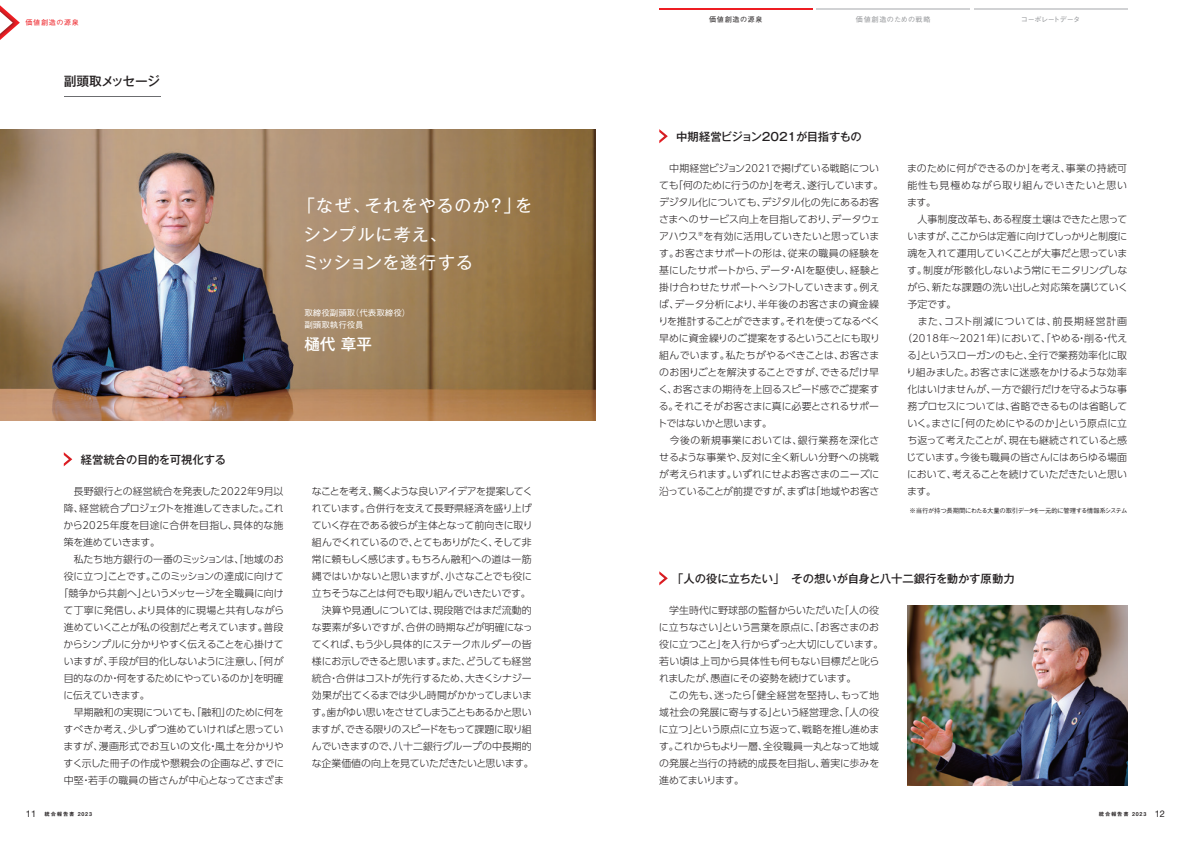
<style>
.page{position:relative;width:1191px;height:842px;background:#fff}
.page>*{position:absolute;margin:0;border:0;box-sizing:border-box;transform-origin:0 0}
.t1{font:17px/28.4px "Gothic MB101 Pr 5";letter-spacing:.055em;color:#fff}
.t2{font:500 15.6px "Gothic MB101 Pr 5";color:#fff}
.t3{font:500 12.8px "Gothic MB101 Pr 5";letter-spacing:-.05em;color:#231f20}
.t4{font:500 11.3px "Gothic MB101 Pr 5";letter-spacing:-.01em;color:#231f20}
.t5{font:300 9.9px/17px "UD Shin Go Pro";letter-spacing:-.015em;color:#231f20}
.t6{font:300 9.9px "UD Shin Go Pro";letter-spacing:.01em;color:#231f20}
.t7{font:300 9.9px "UD Shin Go Pro";letter-spacing:.015em;color:#231f20}
.t8{font:300 9.9px "UD Shin Go Pro";letter-spacing:-.035em;color:#231f20}
.t9{font:300 9.9px "UD Shin Go Pro";letter-spacing:.025em;color:#231f20}
.t10{font:300 9.9px "UD Shin Go Pro";letter-spacing:-.04em;color:#231f20}
.t11{font:300 9.9px "UD Shin Go Pro";letter-spacing:-.045em;color:#231f20}
.t12{font:300 9.9px "UD Shin Go Pro";letter-spacing:.02em;color:#231f20}
.t13{font:300 9.9px "UD Shin Go Pro";letter-spacing:.005em;color:#231f20}
.t14{font:300 9.9px "UD Shin Go Pro";letter-spacing:.075em;color:#231f20}
.t15{font:300 9.9px "UD Shin Go Pro";letter-spacing:.07em;color:#231f20}
.t16{font:500 8.5px/12.8px "Gothic BBB Pr 5";color:#fff}
.t17{font:500 7.1px "Gothic BBB Pr 5";letter-spacing:.07em;color:#939598}
.t18{font:500 7.1px "Gothic BBB Pr 5";letter-spacing:-.05em;color:#939598}
.t19{font:500 7.1px "Gothic BBB Pr 5";letter-spacing:.1em;color:#ee1d23}
.t20{font:500 7.1px "Gothic BBB Pr 5";letter-spacing:.1em;color:#231f20}
.t21{font:500 6.4px "Gothic BBB Pr 5";letter-spacing:-.06em;color:#231f20}
.t22{font:5.3px "Midashi Go Pr 5 MB31";letter-spacing:.15em;color:#231f20}
.s1{font-family:"Helvetica Neue LT Std";font-size:9.2px}
</style>
<div class="page">
<img style="left:0;top:129px;width:595px;height:291px">
<hr style="left:64px;top:96px;width:96px;height:1px;background:#6c6d70">
<svg style="left:659px;top:571px;width:9px;height:14px"></svg>
<svg style="left:64px;top:452px;width:8px;height:14px"></svg>
<svg style="left:659px;top:129px;width:9px;height:14px"></svg>
<img style="left:907px;top:605px;width:220px;height:180px">
<hr style="left:974px;top:9px;width:153px;height:1px;background:#d1d2d4">
<hr style="left:659px;top:9px;width:153px;height:1px;background:#ee1d23">
<hr style="left:816px;top:9px;width:153px;height:1px;background:#d1d2d4">
<svg style="left:0;top:5px;width:20px;height:35px"></svg>
<p class="t19" style="left:26px;top:17px;width:55px">価値創造の源泉</p>
<p class="t3" style="left:64px;top:71px;width:98px">副頭取メッセージ</p>
<h1 class="t1" style="left:298px;top:190px;width:235px">「なぜ、それをやるのか？」をシンプルに考え、<br>ミッションを遂行する</h1>
<p class="t16" style="left:304px;top:305px;width:108px">取締役副頭取（代表取締役）副頭取執行役員</p>
<h2 class="t2" style="left:304px;top:331px;width:69px">樋代 章平</h2>
<p class="t4" style="left:81px;top:450px;width:147px">経営統合の目的を可視化する</p>
<p class="t6" style="left:64px;top:483px;width:221px">　長野銀行との経営統合を発表した2022年9月以</p>
<p class="t10" style="left:64px;top:500px;width:222px">降、経営統合プロジェクトを推進してきました。これ</p>
<p class="t7" style="left:64px;top:517px;width:221px">から2025年度を目途に合併を目指し、具体的な施</p>
<p class="t5" style="left:64px;top:533px;width:103px">策を進めていきます。　</p>
<p class="t5" style="left:64px;top:550px;width:221px">　私たち地方銀行の一番のミッションは、「地域のお</p>
<p class="t5" style="left:64px;top:567px;width:221px">役に立つ」ことです。このミッションの達成に向けて</p>
<p class="t5" style="left:58px;top:584px;width:227px">「競争から共創へ」というメッセージを全職員に向け</p>
<p class="t5" style="left:64px;top:601px;width:222px">て丁寧に発信し、より具体的に現場と共有しながら</p>
<p class="t5" style="left:64px;top:618px;width:221px">進めていくことが私の役割だと考えています。普段</p>
<p class="t8" style="left:64px;top:636px;width:222px">からシンプルに分かりやすく伝えることを心掛けて</p>
<p class="t5" style="left:64px;top:652px;width:221px">いますが、手段が目的化しないように注意し、「何が</p>
<p class="t5" style="left:64px;top:669px;width:221px">目的なのか・何をするためにやっているのか」を明確</p>
<p class="t8" style="left:63px;top:687px;width:88px">に伝えていきます。</p>
<p class="t5" style="left:64px;top:703px;width:221px">　早期融和の実現についても、「融和」のために何を</p>
<p class="t5" style="left:64px;top:720px;width:221px">すべきか考え、少しずつ進めていければと思ってい</p>
<p class="t12" style="left:63px;top:738px;width:222px">ますが、漫画形式でお互いの文化・風土を分かりや</p>
<p class="t6" style="left:64px;top:755px;width:222px">すく示した冊子の作成や懇親会の企画など、すでに</p>
<p class="t6" style="left:64px;top:772px;width:222px">中堅・若手の職員の皆さんが中心となってさまざま</p>
<p class="t5" style="left:311px;top:482px;width:224px">なことを考え、驚くような良いアイデアを提案してくれています。合併行を支えて長野県経済を盛り上げていく存在である彼らが主体となって前向きに取り組んでくれているので、とてもありがたく、そして非常に頼もしく感じます。もちろん融和への道は一筋縄ではいかないと思いますが、小さなことでも役に立ちそうなことは何でも取り組んでいきたいです。　決算や見通しについては、現段階ではまだ流動的な要素が多いですが、合併の時期などが明確になってくれば、もう少し具体的にステークホルダーの皆様にお示しできると思います。また、どうしても経営統合・合併はコストが先行するため、大きくシナジー効果が出てくるまでは少し時間がかかってしまいます。歯がゆい思いをさせてしまうこともあるかと思いますが、できる限りのスピードをもって課題に取り組んでいきますので、八十二銀行グループの中長期的な企業価値の向上を見ていただきたいと思います。</p>
<p class="t20" style="left:709px;top:13px;width:55px">価値創造の源泉</p>
<p class="t17" style="left:856px;top:13px;width:76px">価値創造のための戦略</p>
<p class="t18" style="left:1021px;top:13px;width:61px">コーポレートデータ</p>
<p class="t4" style="left:676px;top:127px;width:187px">中期経営ビジョン2021が目指すもの</p>
<p class="t5" style="left:657px;top:159px;width:227px">　中期経営ビジョン2021で掲げている戦略についても「何のために行うのか」を考え、遂行しています。デジタル化についても、デジタル化の先にあるお客さまへのサービス向上を目指しており、データウェアハウス<sup>※</sup>を有効に活用していきたいと思っています。お客さまサポートの形は、従来の職員の経験を基にしたサポートから、データ・AIを駆使し、経験と掛け合わせたサポートへシフトしていきます。例えば、データ分析により、半年後のお客さまの資金繰りを推計することができます。それを使ってなるべく早めに資金繰りのご提案をするということにも取り組んでいます。私たちがやるべきことは、お客さまのお困りごとを解決することですが、できるだけ早く、お客さまの期待を上回るスピード感でご提案する。それこそがお客さまに真に必要とされるサポートではないかと思います。<br>　今後の新規事業においては、銀行業務を深化させるような事業や、反対に全く新しい分野への挑戦が考えられます。いずれにせよお客さまのニーズに沿っていることが前提ですが、まずは「地域やお客さ</p>
<p class="t7" style="left:907px;top:160px;width:222px">まのために何ができるのか」を考え、事業の持続可</p>
<p class="t15" style="left:907px;top:177px;width:221px">能性も見極めながら取り組んでいきたいと思い</p>
<p class="t5" style="left:907px;top:193px;width:31px">ます。</p>
<p class="t5" style="left:907px;top:210px;width:221px">　人事制度改革も、ある程度土壌はできたと思って</p>
<p class="t11" style="left:907px;top:228px;width:222px">いますが、ここからは定着に向けてしっかりと制度に</p>
<p class="t5" style="left:907px;top:244px;width:222px">魂を入れて運用していくことが大事だと思っていま</p>
<p class="t5" style="left:907px;top:261px;width:221px">す。制度が形骸化しないよう常にモニタリングしな</p>
<p class="t13" style="left:907px;top:279px;width:222px">がら、新たな課題の洗い出しと対応策を講じていく</p>
<p class="t5" style="left:907px;top:295px;width:50px">予定です。</p>
<p class="t14" style="left:907px;top:313px;width:221px">　また、コスト削減については、前長期経営計画</p>
<p class="t9" style="left:902px;top:330px;width:227px">（2018年～2021年）において、「やめる・削る・代え</p>
<p class="t5" style="left:907px;top:346px;width:222px">る」というスローガンのもと、全行で業務効率化に取</p>
<p class="t5" style="left:906px;top:363px;width:222px">り組みました。お客さまに迷惑をかけるような効率</p>
<p class="t5" style="left:907px;top:380px;width:221px">化はいけませんが、一方で銀行だけを守るような事</p>
<p class="t5" style="left:907px;top:397px;width:221px">務プロセスについては、省略できるものは省略して</p>
<p class="t5" style="left:907px;top:414px;width:221px">いく。まさに「何のためにやるのか」という原点に立</p>
<p class="t5" style="left:907px;top:431px;width:221px">ち返って考えたことが、現在も継続されていると感</p>
<p class="t5" style="left:906px;top:448px;width:222px">じています。今後も職員の皆さんにはあらゆる場面</p>
<p class="t5" style="left:907px;top:465px;width:222px">において、考えることを続けていただきたいと思い</p>
<p class="t5" style="left:907px;top:482px;width:31px">ます。</p>
<p class="t21" style="left:909px;top:506px;width:219px">※当行が持つ長期間にわたる大量の取引データを一元的に管理する情報系システム</p>
<p class="t4" style="left:672px;top:569px;width:344px">「人の役に立ちたい」　その想いが自身と八十二銀行を動かす原動力</p>
<p class="t5" style="left:659px;top:601px;width:226px">　学生時代に野球部の監督からいただいた「人の役に立ちなさい」という言葉を原点に、「お客さまのお役に立つこと」を入行からずっと大切にしています。若い頃は上司から具体性も何もない目標だと叱られましたが、愚直にその姿勢を続けています。<br>　この先も、迷ったら「健全経営を堅持し、もって地域社会の発展に寄与する」という経営理念、「人の役に立つ」という原点に立ち返って、戦略を推し進めます。これからもより一層、全役職員一丸となって地域の発展と当行の持続的成長を目指し、着実に歩みを進めてまいります。</p>
<p class="t22" style="left:26px;top:809px;width:68px"><span class="s1">11</span> 統合報告書 2023</p>
<p class="t22" style="left:1099px;top:809px;width:68px">統合報告書 2023 <span class="s1">12</span></p>
</div>
